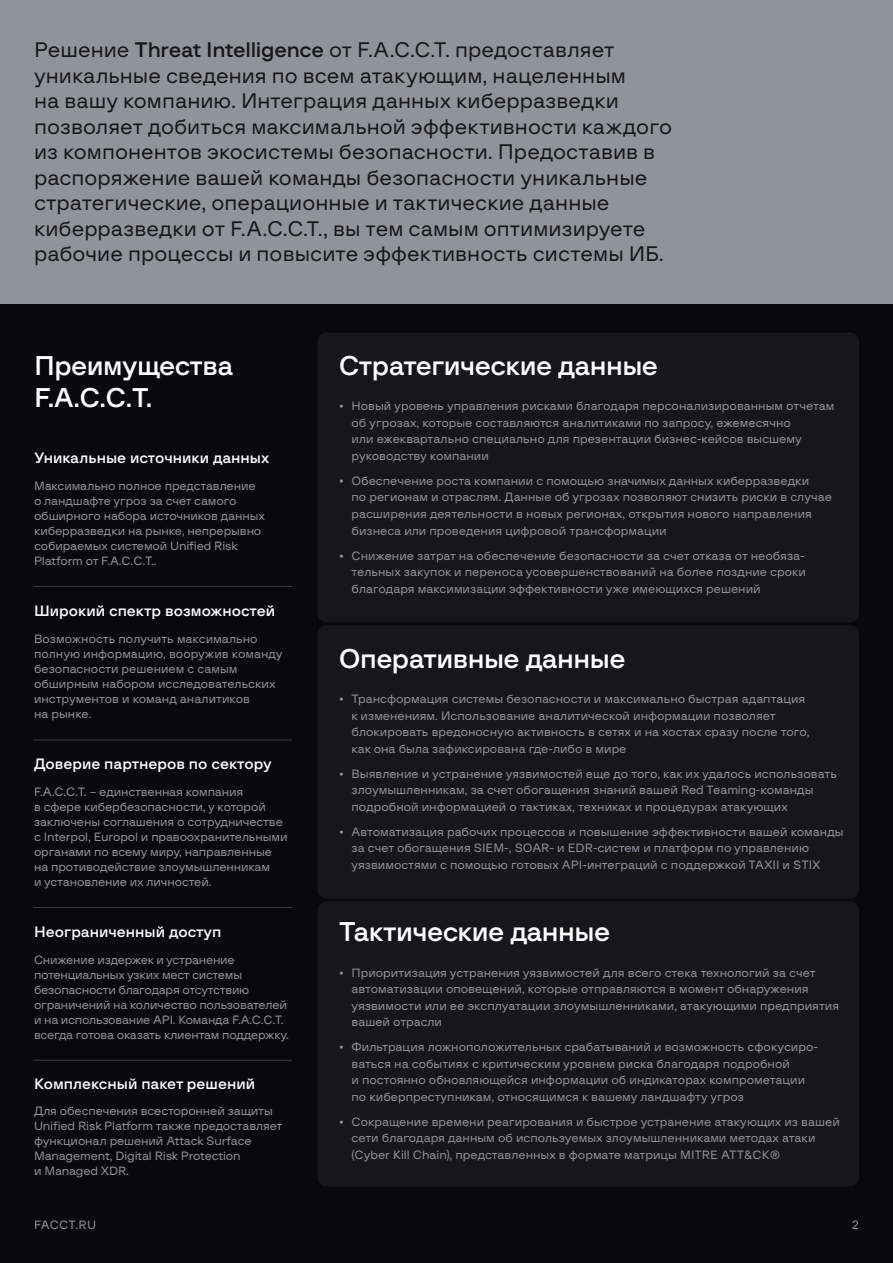
<style>
.page{position:relative;width:893px;height:1263px;background:#07090c}
.page>*{position:absolute;margin:0;border:0;box-sizing:border-box;transform-origin:0 0}
.t1{font:27px/31.5px "G font Medium";letter-spacing:-.02em;color:#fff}
.t2{font:21px/25.5px "G font Regular";letter-spacing:.005em;color:#15171b}
.t3{font:15px "G font Medium";color:#fff}
.t4{font:12px/16.5px "G font Regular";color:#8f949b}
.t5{font:12px/15px "G font Regular";letter-spacing:-.02em;color:#8f949b}
.s1{font-family:"G font Medium"}
</style>
<div class="page">
<div style="left:0;top:0;width:893px;height:304px;background:#8f949b"></div>
<div style="left:317px;top:332px;width:542px;height:290px;background:#15171b;border-radius:9px"></div>
<div style="left:317px;top:625px;width:542px;height:273px;background:#15171b;border-radius:9px"></div>
<div style="left:317px;top:901px;width:542px;height:285px;background:#15171b;border-radius:9px"></div>
<hr style="left:34px;top:586px;width:258px;height:1px;background:#3c3c3b">
<hr style="left:34px;top:740px;width:258px;height:1px;background:#3c3c3b">
<hr style="left:34px;top:907px;width:258px;height:1px;background:#3c3c3b">
<hr style="left:34px;top:1060px;width:258px;height:1px;background:#3c3c3b">
<p class="t2" style="left:34px;top:37px;width:640px">Решение <span class="s1">Threat Intelligence</span> от F.A.C.C.T. предоставляет уникальные сведения по всем атакующим, нацеленным<br>на вашу компанию. Интеграция данных киберразведки позволяет добиться максимальной эффективности каждого из компонентов экосистемы безопасности. Предоставив в распоряжение вашей команды безопасности уникальные стратегические, операционные и тактические данные киберразведки от F.A.C.C.T., вы тем самым оптимизируете рабочие процессы и повысите эффективность системы ИБ.</p>
<h1 class="t1" style="left:34px;top:350px;width:201px">Преимущества<br>F.A.C.C.T.</h1>
<p class="t3" style="left:34px;top:450px;width:237px">Уникальные источники данных</p>
<p class="t4" style="left:34px;top:478px;width:232px;line-height:15px">Максимально полное представление о ландшафте угроз за счет самого обширного набора источников данных киберразведки на рынке, непрерывно собираемых системой Unified Risk Platform от F.A.C.C.T..</p>
<p class="t3" style="left:34px;top:603px;width:243px">Широкий спектр возможностей</p>
<p class="t4" style="left:34px;top:632px;width:250px;line-height:15px">Возможность получить максимально полную информацию, вооружив команду безопасности решением с самым обширным набором исследовательских инструментов и команд аналитиков<br>на рынке.</p>
<p class="t3" style="left:34px;top:756px;width:239px">Доверие партнеров по сектору</p>
<p class="t4" style="left:34px;top:784px;width:255px;line-height:15px">F.A.C.C.T. – единственная компания<br>в сфере кибербезопасности, у которой заключены соглашения о сотрудничестве с Interpol, Europol и правоохранительными органами по всему миру, направленные на противодействие злоумышленникам<br>и установление их личностей.</p>
<p class="t3" style="left:34px;top:923px;width:189px">Неограниченный доступ</p>
<p class="t5" style="left:34px;top:952px;width:256px">Снижение издержек и устранение потенциальных узких мест системы безопасности благодаря отсутствию ограничений на количество пользователей и на использование API. Команда F.A.C.C.T. всегда готова оказать клиентам поддержку.</p>
<p class="t3" style="left:34px;top:1075px;width:223px">Комплексный пакет решений</p>
<p class="t4" style="left:34px;top:1104px;width:250px;line-height:15px">Для обеспечения всесторонней защиты Unified Risk Platform также предоставляет функционал решений Attack Surface Management, Digital Risk Protection<br>и Managed XDR.</p>
<h1 class="t1" style="left:339px;top:350px;width:321px">Стратегические данные</h1>
<p class="t4" style="left:351px;top:398px;width:484px;text-indent:-13px">• Новый уровень управления рисками благодаря персонализированным отчетам об угрозах, которые составляются аналитиками по запросу, ежемесячно<br>или ежеквартально специально для презентации бизнес-кейсов высшему руководству компании</p>
<p class="t4" style="left:351px;top:473px;width:482px;text-indent:-13px">• Обеспечение роста компании с помощью значимых данных киберразведки<br>по регионам и отраслям. Данные об угрозах позволяют снизить риски в случае расширения деятельности в новых регионах, открытия нового направления бизнеса или проведения цифровой трансформации</p>
<p class="t4" style="left:351px;top:547px;width:456px;text-align:justify;text-indent:-13px">• Снижение затрат на обеспечение безопасности за счет отказа от необяза&shy;тельных закупок и переноса усовершенствований на более поздние сроки благодаря максимизации эффективности уже имеющихся решений</p>
<h1 class="t1" style="left:339px;top:643px;width:288px">Оперативные данные</h1>
<p class="t4" style="left:351px;top:691px;width:460px;text-indent:-13px">• Трансформация системы безопасности и максимально быстрая адаптация к изменениям. Использование аналитической информации позволяет блокировать вредоносную активность в сетях и на хостах сразу после того, как она была зафиксирована где-либо в мире</p>
<p class="t4" style="left:351px;top:765px;width:487px;text-indent:-13px">• Выявление и устранение уязвимостей еще до того, как их удалось использовать злоумышленникам, за счет обогащения знаний вашей Red Teaming-команды подробной информацией о тактиках, техниках и процедурах атакующих</p>
<p class="t4" style="left:351px;top:823px;width:494px;text-indent:-13px">• Автоматизация рабочих процессов и повышение эффективности вашей команды за счет обогащения SIEM-, SOAR- и EDR-систем и платформ по управлению уязвимостями с помощью готовых API-интеграций с поддержкой TAXII и STIX</p>
<h1 class="t1" style="left:339px;top:916px;width:273px">Тактические данные</h1>
<p class="t4" style="left:351px;top:964px;width:489px;text-indent:-13px">• Приоритизация устранения уязвимостей для всего стека технологий за счет автоматизации оповещений, которые отправляются в момент обнаружения уязвимости или ее эксплуатации злоумышленниками, атакующими предприятия вашей отрасли</p>
<p class="t4" style="left:351px;top:1039px;width:468px;text-indent:-13px">• Фильтрация ложноположительных срабатываний и возможность сфокусиро&shy;ваться на событиях с критическим уровнем риска благодаря подробной<br>и постоянно обновляющейся информации об индикаторах компрометации по киберпреступникам, относящимся к вашему ландшафту угроз</p>
<p class="t4" style="left:351px;top:1113px;width:490px;text-indent:-13px">• Сокращение времени реагирования и быстрое устранение атакующих из вашей сети благодаря данным об используемых злоумышленниками методах атаки (Cyber Kill Chain), представленных в формате матрицы MITRE ATT&amp;CK®</p>
<p class="t4" style="left:34px;top:1217px;width:64px">FACCT.RU</p>
<p class="t4" style="left:852px;top:1217px;width:8px">2</p>
</div>
